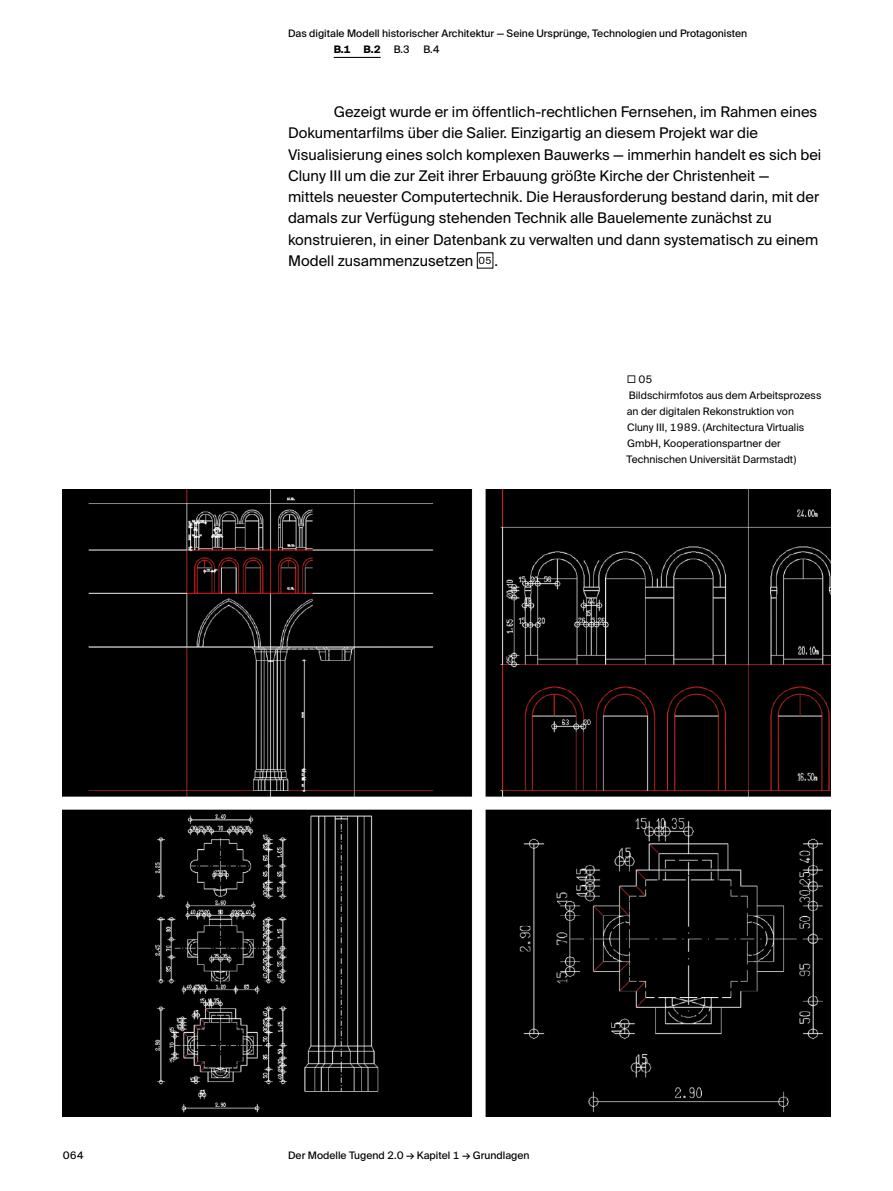
<style>
.page{position:relative;width:893px;height:1191px;background:#fff}
.page>*{position:absolute;margin:0;border:0;box-sizing:border-box;transform-origin:0 0}
.t1{font:14.7px/21.3px "Suisse Intl";color:#000}
.t2{font:10.35px/15.9px "Suisse Intl";color:#000}
.t3{font:10.35px "Suisse Intl";color:#000}
.t4{font:700 10.35px "Suisse Intl";color:#000}
.s1{font-size:9.75px;color:#fff}
.s2{font-size:9.75px}
.s3{font-weight:300;font-size:14.1px}
</style>
<div class="page">
<hr style="left:334px;top:57px;width:47px;height:1px;background:#000">
<div style="left:477px;top:252px;width:16px;height:16px;border:1px solid #000"></div>
<img style="left:63px;top:489px;width:767px;height:627px">
<p class="t3" style="left:288px;top:28px;width:461px">Das digitale Modell historischer Architektur — Seine Ursprünge, Technologien und Protagonisten</p>
<p class="t4" style="left:334px;top:44px;width:48px">B.1 B.2</p>
<p class="t3" style="left:394px;top:43px;width:18px">B.3</p>
<p class="t3" style="left:423px;top:43px;width:18px">B.4</p>
<p class="t1" style="left:288px;top:101px;width:535px;text-indent:46px">Gezeigt wurde er im öffentlich-rechtlichen Fernsehen, im Rahmen eines Dokumentarfilms über die Salier. Einzigartig an diesem Projekt war die Visualisierung eines solch komplexen Bauwerks — immerhin handelt es sich bei Cluny III um die zur Zeit ihrer Erbauung größte Kirche der Christenheit —<br>mittels neuester Computertechnik. Die Herausforderung bestand darin, mit der damals zur Verfügung stehenden Technik alle Bauelemente zunächst zu konstruieren, in einer Datenbank zu verwalten und dann systematisch zu einem Modell zusammenzusetzen <span class="s1">'</span><span class="s2">05</span><span class="s1">'</span>.</p>
<p class="t2" style="left:627px;top:371px;width:196px"><span class="s3">□</span> 05<br>Bildschirmfotos aus dem Arbeitsprozess an der digitalen Rekonstruktion von<br>Cluny III, 1989. (Architectura Virtualis<br>GmbH, Kooperationspartner der<br>Technischen Universität Darmstadt)</p>
<p class="t3" style="left:63px;top:1149px;width:23px">064</p>
<p class="t3" style="left:288px;top:1149px;width:243px">Der Modelle Tugend 2.0 → Kapitel 1 → Grundlagen</p>
</div>
